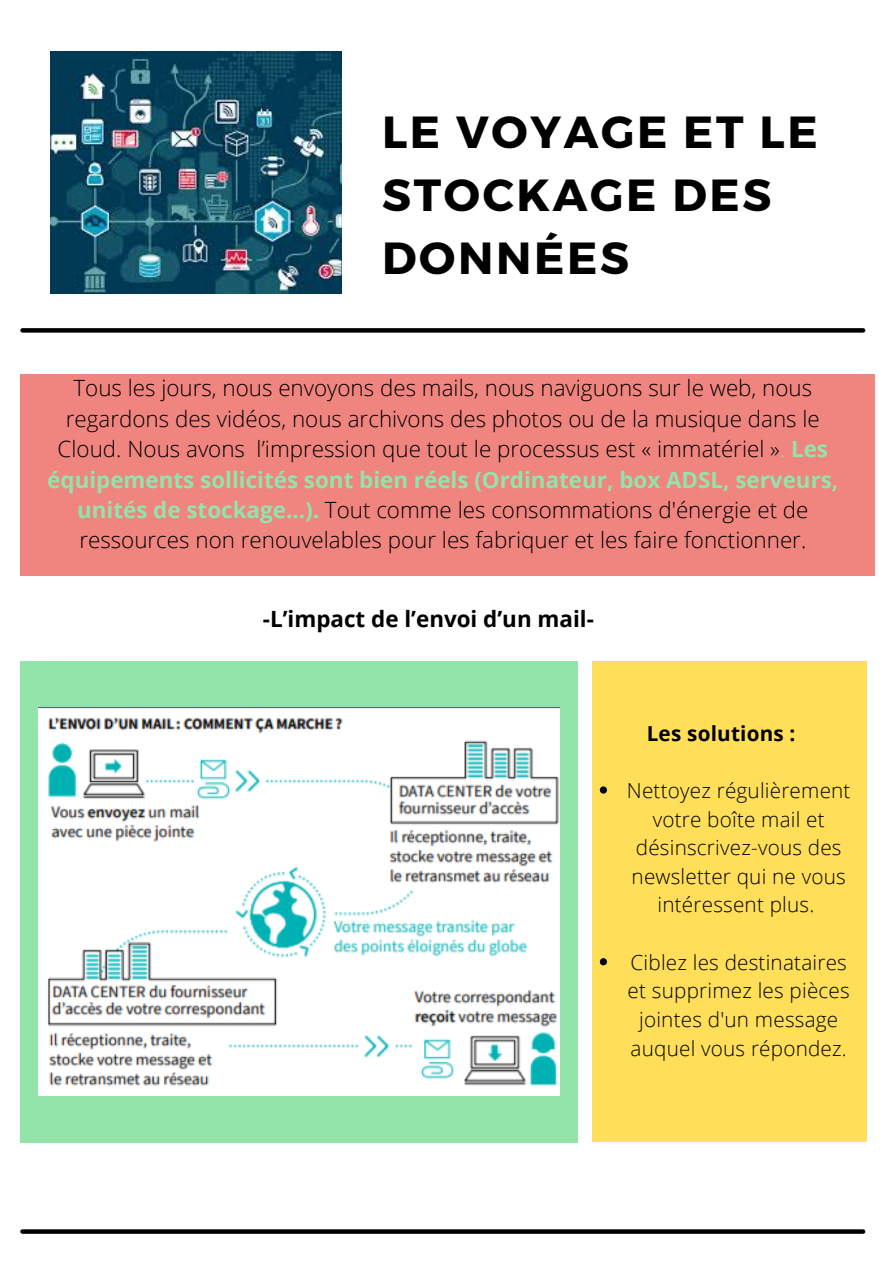
<style>
.page{position:relative;width:894px;height:1264px;background:#fff}
.page>*{position:absolute;margin:0;border:0;box-sizing:border-box;transform-origin:0 0}
.t1{font:700 45px/62.8px "Montserrat";letter-spacing:.06em;color:#000}
.t2{font:300 22.35px/30.5px "Open Sans";color:#000;text-align:center}
.t3{font:700 22.35px "Open Sans";color:#000}
.t4{font:300 20.7px/28.7px "Open Sans";letter-spacing:.01em;color:#000;text-align:center}
.t5{font:700 20.7px "Open Sans";letter-spacing:.01em;color:#000}
.s1{color:#92e4ab}
.s2{font-weight:700;color:#92e4ab}
</style>
<div class="page">
<svg style="left:22px;top:1229px;width:840px;height:4px;background:#141414"></svg>
<svg style="left:22px;top:328px;width:840px;height:4px;background:#080808"></svg>
<div style="left:20px;top:374px;width:854px;height:202px;background:#f0857f"></div>
<div style="left:20px;top:661px;width:557px;height:481px;background:#92e4ab"></div>
<img style="left:38px;top:707px;width:521px;height:388px">
<div style="left:592px;top:661px;width:273px;height:480px;background:#ffde59"></div>
<img style="left:50px;top:51px;width:291px;height:242px">
<svg style="left:599px;top:786px;width:7px;height:7px"></svg>
<svg style="left:599px;top:958px;width:7px;height:7px"></svg>
<p class="t1" style="left:382px;top:99px;width:437px">LE VOYAGE ET LE<br>STOCKAGE DES<br>DONNÉES</p>
<p class="t2" style="left:47px;top:372px;width:792px">Tous les jours, nous envoyons des mails, nous naviguons sur le web, nous regardons des vidéos, nous archivons des photos ou de la musique dans le Cloud. Nous avons l’impression que tout le processus est « immatériel »<span class="s1">.</span> <span class="s2">Les équipements sollicités sont bien réels (Ordinateur, box ADSL, serveurs, unités de stockage...).</span> Tout comme les consommations d'énergie et de ressources non renouvelables pour les fabriquer et les faire fonctionner.</p>
<p class="t3" style="left:263px;top:603px;width:332px">-L’impact de l’envoi d’un mail-</p>
<p class="t5" style="left:646px;top:718px;width:150px">Les solutions :</p>
<p class="t4" style="left:626px;top:775px;width:225px">Nettoyez régulièrement votre boîte mail et désinscrivez-vous des newsletter qui ne vous intéressent plus.</p>
<p class="t4" style="left:627px;top:947px;width:224px">Ciblez les destinataires et supprimez les pièces jointes d'un message auquel vous répondez.</p>
</div>
